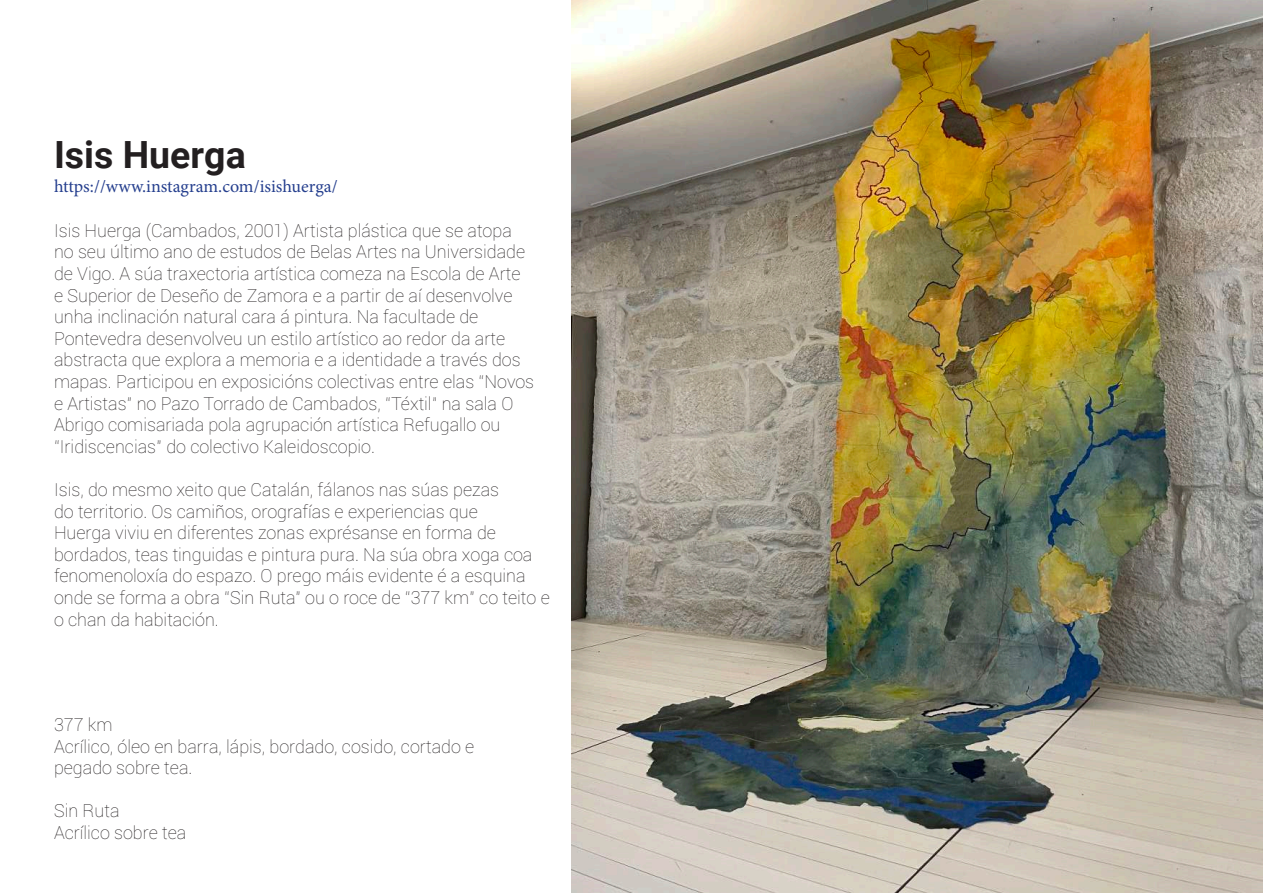
<style>
.page{position:relative;width:1263px;height:893px;background:#fff}
.page>*{position:absolute;margin:0;border:0;box-sizing:border-box;transform-origin:0 0}
.t1{font:700 37.5px "Roboto";color:#231f20}
.t2{font:100 18px/21.6px "Roboto";color:#231f20}
.t3{font:18px "Minion Pro";letter-spacing:-.005em;color:#253f8e}
</style>
<div class="page">
<img style="left:572px;top:0;width:691px;height:893px">
<h1 class="t1" style="left:54px;top:129px;width:193px">Isis Huerga</h1>
<p class="t3" style="left:54px;top:174px;width:285px">https://www.instagram.com/isishuerga/</p>
<p class="t2" style="left:54px;top:219px;width:482px">Isis Huerga (Cambados, 2001) Artista plástica que se atopa no seu último ano de estudos de Belas Artes na Universidade de Vigo. A súa traxectoria artística comeza na Escola de Arte<br>e Superior de Deseño de Zamora e a partir de aí desenvolve unha inclinación natural cara á pintura. Na facultade de Pontevedra desenvolveu un estilo artístico ao redor da arte abstracta que explora a memoria e a identidade a través dos mapas. Participou en exposicións colectivas entre elas “Novos e Artistas” no Pazo Torrado de Cambados, “Téxtil” na sala O Abrigo comisariada pola agrupación artística Refugallo ou “Iridiscencias” do colectivo Kaleidoscopio.</p>
<p class="t2" style="left:54px;top:478px;width:497px">Isis, do mesmo xeito que Catalán, fálanos nas súas pezas<br>do territorio. Os camiños, orografías e experiencias que<br>Huerga viviu en diferentes zonas exprésanse en forma de bordados, teas tinguidas e pintura pura. Na súa obra xoga coa fenomenoloxía do espazo. O prego máis evidente é a esquina onde se forma a obra “Sin Ruta” ou o roce de “377 km” co teito e o chan da habitación.</p>
<p class="t2" style="left:54px;top:713px;width:422px">377 km<br>Acrílico, óleo en barra, lápis, bordado, cosido, cortado e pegado sobre tea.</p>
<p class="t2" style="left:54px;top:800px;width:134px">Sin Ruta<br>Acrílico sobre tea</p>
</div>
